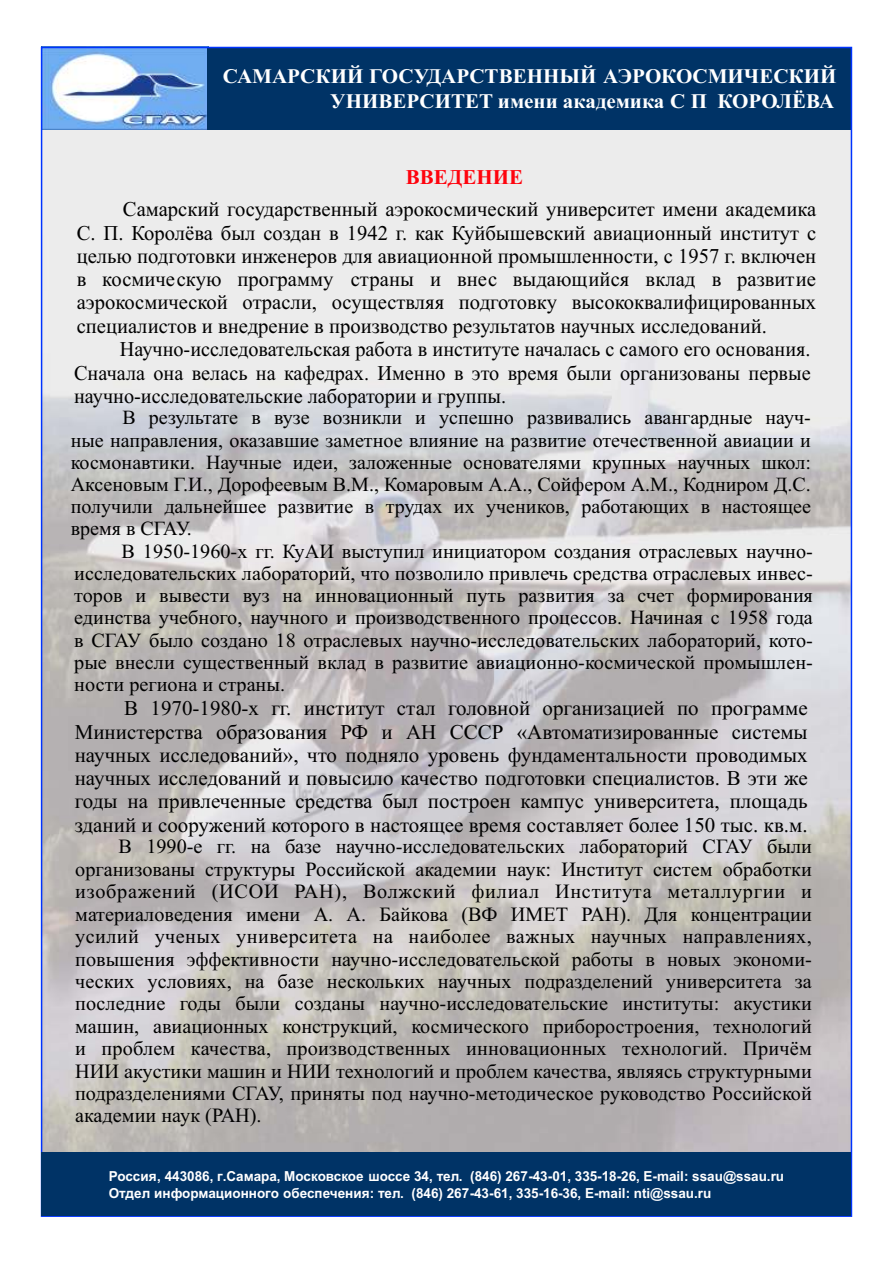
<style>
.page{position:relative;width:893px;height:1263px;background:#fff}
.page>*{position:absolute;margin:0;border:0;box-sizing:border-box;transform-origin:0 0}
.t1{font:21px/23.2px "Times New Roman";color:#000;text-align:justify}
.t2{font:700 21px "Times New Roman";color:#ff030d}
.t3{font:700 20.7px/24.9px "Times New Roman";color:#fff;text-align:right}
.t4{font:20.25px/22.4px "Times New Roman";color:#000;text-align:justify}
.t5{font:20.1px/22.2px "Times New Roman";color:#000;text-align:justify}
.t6{font:700 13.8px/16.5px "Arial";color:#fff}
</style>
<div class="page">
<img style="left:44px;top:129px;width:805px;height:1023px">
<img style="left:44px;top:50px;width:163px;height:79px">
<div style="left:207px;top:47px;width:644px;height:82px;background:#036"></div>
<div style="left:42px;top:1152px;width:809px;height:64px;background:#036"></div>
<p class="t3" style="left:223px;top:66px;width:615px">САМАРСКИЙ ГОСУДАРСТВЕННЫЙ АЭРОКОСМИЧЕСКИЙ<br>УНИВЕРСИТЕТ имени академика С П КОРОЛЁВА</p>
<p class="t2" style="left:406px;top:170px;width:119px">ВВЕДЕНИЕ</p>
<p class="t1" style="left:77px;top:200px;width:741px;text-indent:46px">Самарский государственный аэрокосмический университет имени академика С. П. Королёва был создан в 1942 г. как Куйбышевский авиационный институт с целью подготовки инженеров для авиационной промышленности, с 1957 г. включен в космическую программу страны и внес выдающийся вклад в развитие аэрокосмической отрасли, осуществляя подготовку высококвалифицированных специалистов и внедрение в производство результатов научных исследований.</p>
<p class="t1" style="left:74px;top:340px;width:738px;text-indent:46px">Научно-исследовательская работа в институте началась с самого его основания.<br>Сначала она велась на кафедрах. Именно в это время были организованы первые научно-исследовательские лаборатории и группы.</p>
<p class="t5" style="left:71px;top:408px;width:742px;text-indent:52px">В результате в вузе возникли и успешно развивались авангардные науч&shy;ные направления, оказавшие заметное влияние на развитие отечественной авиации и космонавтики. Научные идеи, заложенные основателями крупных научных школ:<br>Аксеновым Г.И., Дорофеевым В.М., Комаровым А.А., Сойфером А.М., Кодниром Д.С. получили дальнейшее развитие в трудах их учеников, работающих в настоящее время в СГАУ.</p>
<p class="t5" style="left:74px;top:542px;width:740px;text-indent:47px">В 1950-1960-х гг. КуАИ выступил инициатором создания отраслевых научно&shy;исследовательских лабораторий, что позволило привлечь средства отраслевых инвес&shy;торов и вывести вуз на инновационный путь развития за счет формирования единства учебного, научного и производственного процессов. Начиная с 1958 года в СГАУ было создано 18 отраслевых научно-исследовательских лабораторий, кото&shy;рые внесли существенный вклад в развитие авиационно-космической промышлен&shy;ности региона и страны.</p>
<p class="t1" style="left:75px;top:699px;width:734px;text-indent:49px">В 1970-1980-х гг. институт стал головной организацией по программе Министерства образования РФ и АН СССР «Автоматизированные системы научных исследований», что подняло уровень фундаментальности проводимых научных исследований и повысило качество подготовки специалистов. В эти же годы на привлеченные средства был построен кампус университета, площадь зданий и сооружений которого в настоящее время составляет более 150 тыс. кв.м.</p>
<p class="t4" style="left:75px;top:837px;width:738px;text-indent:43px">В 1990-е гг. на базе научно-исследовательских лабораторий СГАУ были организованы структуры Российской академии наук: Институт систем обработки изображений (ИСОИ РАН), Волжский филиал Института металлургии и материаловедения имени А. А. Байкова (ВФ ИМЕТ РАН). Для концентрации усилий ученых университета на наиболее важных научных направлениях, повышения эффективности научно-исследовательской работы в новых экономи&shy;ческих условиях, на базе нескольких научных подразделений университета за последние годы были созданы научно-исследовательские институты: акустики машин, авиационных конструкций, космического приборостроения, технологий и проблем качества, производственных инновационных технологий. Причём НИИ акустики машин и НИИ технологий и проблем качества, являясь структурными подразделениями СГАУ, приняты под научно-методическое руководство Российской академии наук (РАН).</p>
<p class="t6" style="left:109px;top:1169px;width:677px">Россия, 443086, г.Самара, Московское шоссе 34, тел. (846) 267-43-01, 335-18-26, E-mail: ssau@ssau.ru<br>Отдел информационного обеспечения: тел. (846) 267-43-61, 335-16-36, E-mail: nti@ssau.ru</p>
</div>
